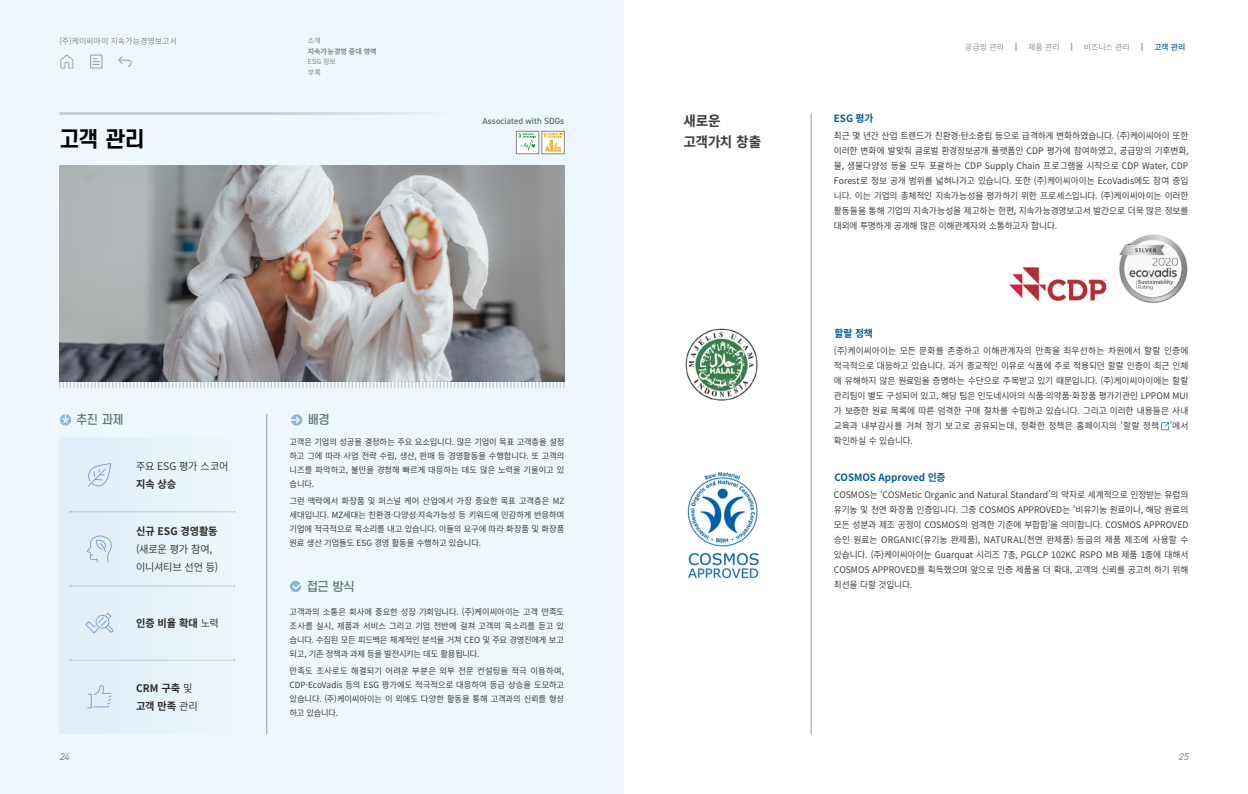
<style>
.page{position:relative;width:1248px;height:794px;background:#fff}
.page>*{position:absolute;margin:0;border:0;box-sizing:border-box;transform-origin:0 0}
.t1{font:700 21px "S Core Dream 6";color:#000}
.t2{font:700 14px/21px "Noto Sans CJ Kkr";letter-spacing:-.015em;color:#3e3a39}
.t3{font:500 12px "S Core Dream 5";letter-spacing:-.045em;color:#637680}
.t4{font:700 10.5px/17.8px "Noto Sans CJ Kkr";letter-spacing:-.005em;color:#2d2a29}
.t5{font:600 10.5px/17.8px "Noto Sans CJ Kkr";letter-spacing:-.03em;color:#2d2a29}
.t6{font:700 10px "Noto Sans CJ Kkr";letter-spacing:-.005em;color:#005c9e}
.t7{font:italic 10px "DIN2014";color:#898989}
.t8{font:600 9px/15px "Noto Sans CJ Kkr";letter-spacing:-.005em;color:#2d2a29;text-align:justify}
.t9{font:600 9px "DIN2014";color:#637680}
.t10{font:600 8.5px/14px "Noto Sans CJ Kkr";letter-spacing:-.015em;color:#2d2a29;text-align:justify}
.t11{font:600 8px "Noto Sans CJ Kkr";color:#898989}
.t12{font:700 7px "Noto Sans CJ Kkr";color:#898989}
.t13{font:7px/10.5px "Noto Sans CJ Kkr";letter-spacing:.025em;color:#898989}
.s1{font-weight:500;color:#005c9e}
.s2{font-weight:600}
</style>
<div class="page">
<div style="left:0;top:0;width:624px;height:794px;background:#eef7fc"></div>
<div style="left:59px;top:437px;width:208px;height:297px;background:#e8f2f9"></div>
<hr style="left:266px;top:414px;width:1px;height:320px;background:#8d9ea0">
<img style="left:59px;top:166px;width:505px;height:215px">
<svg style="left:59px;top:381px;width:505px;height:7px;background:#cfd9de"></svg>
<svg style="left:1161px;top:422px;width:7px;height:8px"></svg>
<img style="left:685px;top:328px;width:73px;height:73px">
<img style="left:687px;top:472px;width:72px;height:107px">
<hr style="left:59px;top:112px;width:406px;height:3px;background:#d0d7d8">
<div style="left:516px;top:131px;width:23px;height:23px;background:#fff;border:1px solid #898989"></div>
<svg style="left:518px;top:133px;width:18px;height:17px"></svg>
<svg style="left:541px;top:131px;width:23px;height:23px"></svg>
<svg style="left:543px;top:133px;width:20px;height:19px"></svg>
<svg style="left:70px;top:511px;width:165px;height:1px"></svg>
<svg style="left:70px;top:586px;width:165px;height:1px"></svg>
<svg style="left:70px;top:660px;width:165px;height:1px"></svg>
<svg style="left:87px;top:463px;width:25px;height:24px"></svg>
<svg style="left:87px;top:535px;width:25px;height:28px"></svg>
<svg style="left:85px;top:612px;width:29px;height:22px"></svg>
<svg style="left:87px;top:685px;width:25px;height:24px"></svg>
<hr style="left:811px;top:113px;width:1px;height:621px;background:#8d9ea0">
<img style="left:1119px;top:234px;width:69px;height:69px">
<img style="left:1009px;top:267px;width:97px;height:33px">
<svg style="left:291px;top:415px;width:10px;height:10px"></svg>
<svg style="left:60px;top:414px;width:11px;height:11px"></svg>
<svg style="left:61px;top:414px;width:9px;height:10px"></svg>
<div style="left:290px;top:581px;width:11px;height:11px;background:#8db4dc;border-radius:50%"></div>
<svg style="left:291px;top:581px;width:12px;height:9px"></svg>
<p class="t11" style="left:60px;top:36px;width:119px">(주)케이씨아이 지속가능경영보고서</p>
<p class="t13" style="left:308px;top:35px;width:14px">소개</p>
<p class="t12" style="left:308px;top:47px;width:70px">지속가능경영 중대 영역</p>
<p class="t13" style="left:308px;top:56px;width:30px">ESG 정보 부록</p>
<h1 class="t1" style="left:60px;top:124px;width:87px">고객 관리</h1>
<p class="t11" style="left:964px;top:42px;width:222px">공급망 관리　┃　제품 관리　┃　비즈니스 관리　┃　<span class="s1">고객 관리</span></p>
<p class="t9" style="left:482px;top:115px;width:84px">Associated with SDGs</p>
<p class="t6" style="left:833px;top:113px;width:41px">ESG 평가</p>
<p class="t8" style="left:833px;top:129px;width:356px">최근 몇 년간 산업 트렌드가 친환경·탄소중립 등으로 급격하게 변화하였습니다. (주)케이씨아이 또한 이러한 변화에 발맞춰 글로벌 환경정보공개 플랫폼인 CDP 평가에 참여하였고, 공급망의 기후변화, 물, 생물다양성 등을 모두 포괄하는 CDP Supply Chain 프로그램을 시작으로 CDP Water, CDP Forest로 정보 공개 범위를 넓혀나가고 있습니다. 또한 (주)케이씨아이는 EcoVadis에도 참여 중입 니다. 이는 기업의 총체적인 지속가능성을 평가하기 위한 프로세스입니다. (주)케이씨아이는 이러한 활동들을 통해 기업의 지속가능성을 제고하는 한편, 지속가능경영보고서 발간으로 더욱 많은 정보를 대외에 투명하게 공개해 많은 이해관계자와 소통하고자 합니다.</p>
<h2 class="t2" style="left:683px;top:110px;width:79px">새로운 고객가치 창출</h2>
<h3 class="t3" style="left:76px;top:411px;width:49px">추진 과제</h3>
<h3 class="t3" style="left:308px;top:411px;width:24px">배경</h3>
<p class="t5" style="left:136px;top:457px;width:94px">주요 ESG 평가 스코어</p>
<p class="t4" style="left:136px;top:475px;width:42px">지속 상승</p>
<p class="t4" style="left:136px;top:522px;width:83px">신규 ESG 경영활동</p>
<p class="t5" style="left:136px;top:540px;width:84px">(새로운 평가 참여, 이니셔티브 선언 등)</p>
<p class="t4" style="left:136px;top:614px;width:84px">인증 비율 확대 <span class="s2">노력</span></p>
<p class="t4" style="left:136px;top:679px;width:63px">CRM 구축 <span class="s2">및 </span>고객 만족 <span class="s2">관리</span></p>
<p class="t10" style="left:289px;top:435px;width:276px">고객은 기업의 성공을 결정하는 주요 요소입니다. 많은 기업이 목표 고객층을 설정 하고 그에 따라 사업 전략 수립, 생산, 판매 등 경영활동을 수행합니다. 또 고객의 니즈를 파악하고, 불만을 경청해 빠르게 대응하는 데도 많은 노력을 기울이고 있 습니다.</p>
<p class="t10" style="left:289px;top:494px;width:276px">그런 맥락에서 화장품 및 퍼스널 케어 산업에서 가장 중요한 목표 고객층은 MZ 세대입니다. MZ세대는 친환경·다양성·지속가능성 등 키워드에 민감하게 반응하며 기업에 적극적으로 목소리를 내고 있습니다. 이들의 요구에 따라 화장품 및 화장품 원료 생산 기업들도 ESG 경영 활동을 수행하고 있습니다.</p>
<h3 class="t3" style="left:306px;top:578px;width:50px">접근 방식</h3>
<p class="t10" style="left:289px;top:605px;width:276px">고객과의 소통은 회사에 중요한 성장 기회입니다. (주)케이씨아이는 고객 만족도 조사를 실시, 제품과 서비스 그리고 기업 전반에 걸쳐 고객의 목소리를 듣고 있 습니다. 수집된 모든 피드백은 체계적인 분석을 거쳐 CEO 및 주요 경영진에게 보고 되고, 기존 정책과 과제 등을 발전시키는 데도 활용됩니다.</p>
<p class="t10" style="left:289px;top:664px;width:276px">만족도 조사로도 해결되기 어려운 부분은 외부 전문 컨설팅을 적극 이용하며, CDP·EcoVadis 등의 ESG 평가에도 적극적으로 대응하여 등급 상승을 도모하고 있습니다. (주)케이씨아이는 이 외에도 다양한 활동을 통해 고객과의 신뢰를 형성 하고 있습니다.</p>
<p class="t6" style="left:834px;top:328px;width:40px">할랄 정책</p>
<p class="t8" style="left:833px;top:343px;width:356px">(주)케이씨아이는 모든 문화를 존중하고 이해관계자의 만족을 최우선하는 차원에서 할랄 인증에 적극적으로 대응하고 있습니다. 과거 종교적인 이유로 식품에 주로 적용되던 할랄 인증이 최근 인체 에 유해하지 않은 원료임을 증명하는 수단으로 주목받고 있기 때문입니다. (주)케이씨아이에는 할랄 관리팀이 별도 구성되어 있고, 해당 팀은 인도네시아의 식품·의약품·화장품 평가기관인 LPPOM MUI 가 보증한 원료 목록에 따른 엄격한 구매 절차를 수립하고 있습니다. 그리고 이러한 내용들은 사내 교육과 내부감사를 거쳐 정기 보고로 공유되는데, 정확한 정책은 홈페이지의 ‘할랄 정책 ’에서 확인하실 수 있습니다.</p>
<p class="t6" style="left:834px;top:471px;width:113px">COSMOS Approved 인증</p>
<p class="t8" style="left:833px;top:487px;width:356px">COSMOS는 ‘COSMetic Organic and Natural Standard’의 약자로 세계적으로 인정받는 유럽의 유기농 및 천연 화장품 인증입니다. 그중 COSMOS APPROVED는 ‘비유기농 원료이나, 해당 원료의 모든 성분과 제조 공정이 COSMOS의 엄격한 기준에 부합함’을 의미합니다. COSMOS APPROVED 승인 원료는 ORGANIC(유기농 완제품), NATURAL(천연 완제품) 등급의 제품 제조에 사용할 수 있습니다. (주)케이씨아이는 Guarquat 시리즈 7종, PGLCP 102KC RSPO MB 제품 1종에 대해서 COSMOS APPROVED를 획득했으며 앞으로 인증 제품을 더 확대, 고객의 신뢰를 공고히 하기 위해 최선을 다할 것입니다.</p>
<p class="t7" style="left:60px;top:750px;width:11px">24</p>
<p class="t7" style="left:1178px;top:750px;width:11px">25</p>
</div>
